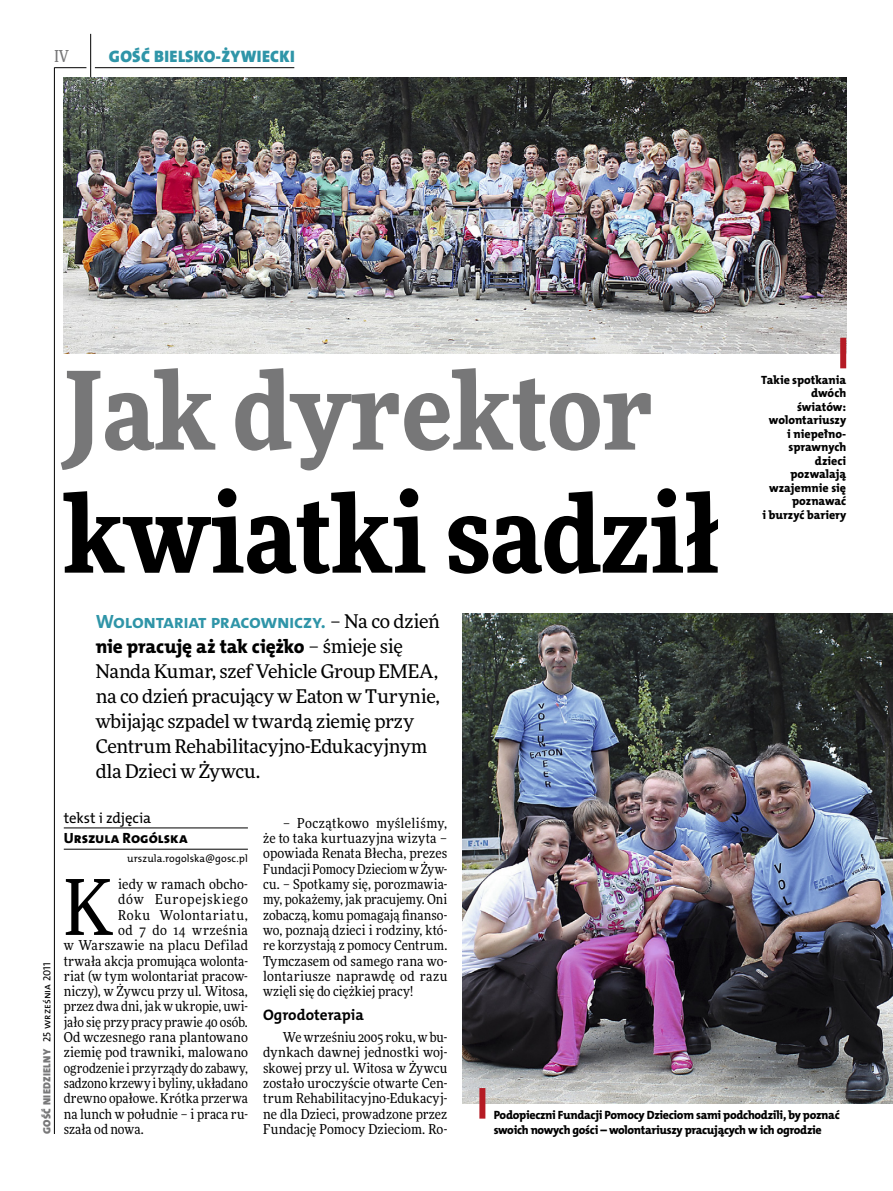
<style>
.page{position:relative;width:893px;height:1191px;background:#fff}
.page>*{position:absolute;margin:0;border:0;box-sizing:border-box;transform-origin:0 0}
.t1{font:900 108px "Freeday Narrow";color:#000}
.t2{font:900 108px "Freeday Narrow";color:#777778}
.t3{font:76.95px "Freeday Narrow News";color:#000}
.t4{font:19.35px "The Mix HP7 Bld";letter-spacing:-.02em;color:#2f95a8}
.t5{font:19.35px "The Mix HP8 Ex Bld";letter-spacing:-.01em;color:#000}
.t6{font:18.9px/24.9px "Freeday News";letter-spacing:-.015em;color:#000}
.t7{font:16.65px "The Mix HP9 Blk";letter-spacing:.02em;color:#2f95a8}
.t8{font:500 16.5px "Freeday Narrow";color:#777778;scale:.9 1}
.t9{font:15.3px "The Mix HP7 Bld";color:#000}
.t10{font:14.85px "The Mix HP8 Ex Bld";color:#000}
.t11{font:14.85px "The Mix HP5 Plain";letter-spacing:-.01em;color:#000}
.t12{font:13.65px/15.3px "Freeday Narrow News";letter-spacing:.005em;color:#000;text-align:justify}
.t13{font:13.65px "Freeday Narrow News";letter-spacing:.04em;color:#000}
.t14{font:13.65px "Freeday Narrow News";letter-spacing:.055em;color:#000}
.t15{font:13.65px "Freeday Narrow News";letter-spacing:.03em;color:#000}
.t16{font:12px/13.5px "The Mix HP8 Ex Bld";letter-spacing:-.015em;color:#000}
.t17{font:10.5px "The Mix HP9 Blk";letter-spacing:.025em;color:#777778}
.t18{font:10.5px "The Mix HP5 Plain";color:#000}
.s1{font-family:"Freeday News";font-size:18.9px;color:#000}
.s2{font-family:"Freeday News";font-size:18.9px}
.s3{font-family:"The Mix HP5 Plain";color:#000}
</style>
<div class="page">
<hr style="left:54px;top:67px;width:1px;height:1067px;background:#000">
<hr style="left:90px;top:34px;width:1px;height:43px;background:#000">
<hr style="left:54px;top:67px;width:32px;height:1px;background:#000">
<hr style="left:95px;top:67px;width:199px;height:1px;background:#000">
<hr style="left:64px;top:827px;width:184px;height:1px;background:#000">
<hr style="left:64px;top:849px;width:184px;height:1px;background:#000">
<img style="left:64px;top:77px;width:782px;height:276px">
<img style="left:463px;top:613px;width:430px;height:490px">
<div style="left:479px;top:1088px;width:6px;height:30px;background:#b51b24"></div>
<div style="left:840px;top:338px;width:6px;height:30px;background:#b51b24"></div>
<p class="t8" style="left:54px;top:46px;width:17px">IV</p>
<p class="t7" style="left:109px;top:46px;width:187px">GOŚĆ BIELSKO-ŻYWIECKI</p>
<h1 class="t2" style="left:64px;top:340px;width:592px">Jak dyrektor</h1>
<h1 class="t1" style="left:64px;top:463px;width:658px">kwiatki sadził</h1>
<h3 class="t4" style="left:96px;top:609px;width:345px">Wolontariat pracowniczy. <span class="s1">– Na co dzień</span></h3>
<h3 class="t5" style="left:96px;top:634px;width:309px">nie pracuję aż tak ciężko <span class="s2">– śmieje się</span></h3>
<h3 class="t6" style="left:96px;top:658px;width:346px">Nanda Kumar, szef Vehicle Group EMEA, na co dzień pracujący w Eaton w Turynie, wbijając szpadel w twardą ziemię przy Centrum Rehabilitacyjno-Edukacyjnym dla Dzieci w Żywcu.</h3>
<p class="t16" style="left:761px;top:373px;width:87px;text-align:right">Takie spotkania dwóch światów: wolontariuszy<br>i niepełno&shy;sprawnych dzieci pozwalają wzajemnie się poznawać<br>i burzyć bariery</p>
<p class="t17" style="left:40px;top:1134px;width:173px;rotate:-90deg">GOŚĆ NIEDZIELNY <span class="s3">25 września 2011</span></p>
<p class="t11" style="left:64px;top:808px;width:89px">tekst i zdjęcia</p>
<p class="t10" style="left:64px;top:828px;width:125px">Urszula Rogólska</p>
<p class="t18" style="left:127px;top:852px;width:122px">urszula.rogolska@gosc.pl</p>
<h2 class="t3" style="left:64px;top:860px;width:51px">K</h2>
<p class="t12" style="left:118px;top:876px;width:131px">iedy w ramach obcho-</p>
<p class="t14" style="left:118px;top:891px;width:131px">dów Europejskiego</p>
<p class="t13" style="left:118px;top:906px;width:131px">Roku Wolontariatu,</p>
<p class="t15" style="left:118px;top:921px;width:131px">od 7 do 14 września</p>
<p class="t12" style="left:64px;top:937px;width:186px">w Warszawie na placu Defilad</p>
<p class="t12" style="left:64px;top:953px;width:186px">trwała akcja promująca wolonta-</p>
<p class="t12" style="left:64px;top:968px;width:186px">riat (w tym wolontariat pracow-</p>
<p class="t12" style="left:64px;top:983px;width:186px">niczy), w Żywcu przy ul. Witosa,</p>
<p class="t12" style="left:64px;top:998px;width:186px">przez dwa dni, jak w ukropie, uwi-</p>
<p class="t12" style="left:64px;top:1014px;width:186px">jało się przy pracy prawie 40 osób.</p>
<p class="t12" style="left:64px;top:1029px;width:186px">Od wczesnego rana plantowano</p>
<p class="t12" style="left:64px;top:1044px;width:186px">ziemię pod trawniki, malowano</p>
<p class="t12" style="left:64px;top:1060px;width:186px">ogrodzenie i przyrządy do zabawy,</p>
<p class="t12" style="left:64px;top:1075px;width:186px">sadzono krzewy i byliny, układano</p>
<p class="t12" style="left:64px;top:1090px;width:186px">drewno opałowe. Krótka przerwa</p>
<p class="t12" style="left:64px;top:1106px;width:186px">na lunch w południe – i praca ru-</p>
<p class="t12" style="left:64px;top:1121px;width:81px">szała od nowa.</p>
<p class="t12" style="left:263px;top:815px;width:186px;text-indent:20px">– Początkowo myśleliśmy, że to taka kurtuazyjna wizyta – opowiada Renata Błecha, prezes Fundacji Pomocy Dzieciom w Żyw&shy;cu. – Spotkamy się, porozmawia&shy;my, pokażemy, jak pracujemy. Oni zobaczą, komu pomagają finanso&shy;wo, poznają dzieci i rodziny, któ&shy;re korzystają z pomocy Centrum.<br>Tymczasem od samego rana wo&shy;lontariusze naprawdę od razu wzięli się do ciężkiej pracy!</p>
<p class="t9" style="left:263px;top:1005px;width:102px">Ogrodoterapia</p>
<p class="t12" style="left:263px;top:1029px;width:186px;text-indent:20px">We wrześniu 2005 roku, w bu&shy;dynkach dawnej jednostki woj&shy;skowej przy ul. Witosa w Żywcu zostało uroczyście otwarte Cen&shy;trum Rehabilitacyjno-Edukacyj&shy;ne dla Dzieci, prowadzone przez Fundację Pomocy Dzieciom. Ro-</p>
<p class="t16" style="left:494px;top:1107px;width:347px;line-height:15.3px">Podopieczni Fundacji Pomocy Dzieciom sami podchodzili, by poznać swoich nowych gości – wolontariuszy pracujących w ich ogrodzie</p>
</div>
